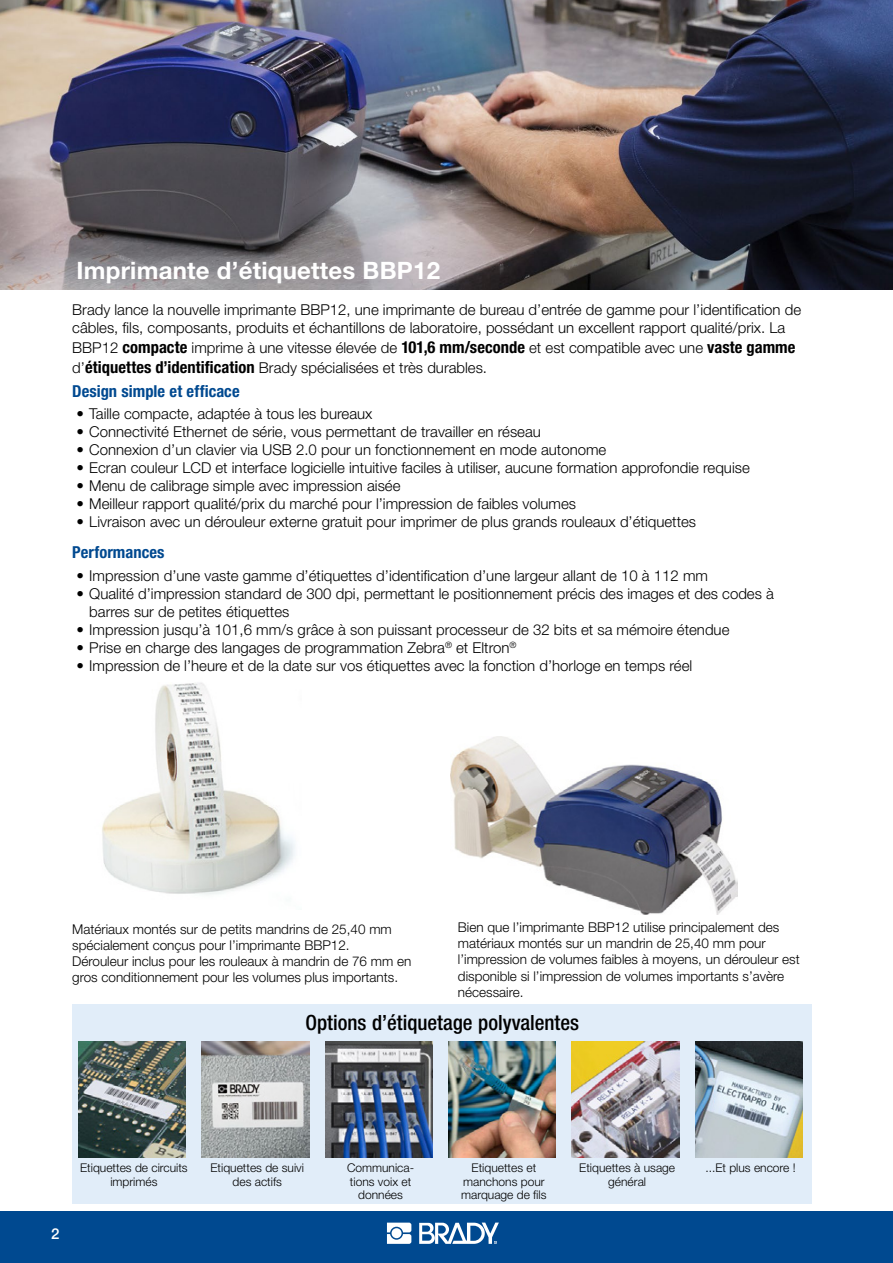
<style>
.page{position:relative;width:893px;height:1263px;background:#fff}
.page>*{position:absolute;margin:0;border:0;box-sizing:border-box;transform-origin:0 0}
.t1{font:700 24px "Helvetica Neue LT Pro";letter-spacing:.01em;color:#fff}
.t2{font:500 condensed 21px "Helvetica Neue LT Pro";color:#000}
.t3{font:700 condensed 16.5px "Helvetica Neue LT Pro";letter-spacing:.005em;color:#004990}
.t4{font:300 15px/18px "Helvetica Neue LT Pro";color:#000}
.t5{font:500 15px "Helvetica Neue LT Pro";color:#fff}
.t6{font:300 13.5px/16.2px "Helvetica Neue LT Pro";color:#000}
.t7{font:300 12px/13.5px "Helvetica Neue LT Pro";color:#000;text-align:center}
.s1{font-weight:700;font-stretch:condensed;font-size:16.5px}
</style>
<div class="page">
<div style="left:0;top:1212px;width:893px;height:51px;background:#004990"></div>
<svg style="left:387px;top:1222px;width:24px;height:22px"></svg>
<svg style="left:419px;top:1222px;width:80px;height:22px"></svg>
<img style="left:102px;top:682px;width:193px;height:213px">
<img style="left:0;top:0;width:893px;height:289px">
<div style="left:72px;top:1004px;width:740px;height:200px;background:#e1edf9"></div>
<img style="left:79px;top:1042px;width:107px;height:115px">
<img style="left:202px;top:1042px;width:107px;height:115px">
<img style="left:325px;top:1042px;width:108px;height:115px">
<img style="left:449px;top:1042px;width:107px;height:115px">
<img style="left:572px;top:1042px;width:107px;height:115px">
<img style="left:695px;top:1042px;width:107px;height:115px">
<img style="left:450px;top:736px;width:287px;height:178px">
<h1 class="t1" style="left:77px;top:255px;width:365px">Imprimante d’étiquettes BBP12</h1>
<p class="t4" style="left:72px;top:301px;width:730px">Brady lance la nouvelle imprimante BBP12, une imprimante de bureau d’entrée de gamme pour l’identification de câbles, fils, composants, produits et échantillons de laboratoire, possédant un excellent rapport qualité/prix. La</p>
<p class="t4" style="left:72px;top:338px;width:725px;line-height:19.8px">BBP12 <span class="s1">compacte</span> imprime à une vitesse élevée de <span class="s1">101,6 mm/seconde</span> et est compatible avec une <span class="s1">vaste gamme </span>d’<span class="s1">étiquettes d’identification</span> Brady spécialisées et très durables.</p>
<p class="t3" style="left:72px;top:381px;width:169px">Design simple et efficace</p>
<p class="t4" style="left:77px;top:405px;width:297px">• Taille compacte, adaptée à tous les bureaux</p>
<p class="t4" style="left:77px;top:423px;width:466px">• Connectivité Ethernet de série, vous permettant de travailler en réseau</p>
<p class="t4" style="left:77px;top:441px;width:531px">• Connexion d’un clavier via USB 2.0 pour un fonctionnement en mode autonome</p>
<p class="t4" style="left:77px;top:459px;width:675px">• Ecran couleur LCD et interface logicielle intuitive faciles à utiliser, aucune formation approfondie requise</p>
<p class="t4" style="left:77px;top:477px;width:325px">• Menu de calibrage simple avec impression aisée</p>
<p class="t4" style="left:77px;top:495px;width:501px">• Meilleur rapport qualité/prix du marché pour l’impression de faibles volumes</p>
<p class="t4" style="left:77px;top:513px;width:621px">• Livraison avec un dérouleur externe gratuit pour imprimer de plus grands rouleaux d’étiquettes</p>
<p class="t3" style="left:72px;top:542px;width:94px">Performances</p>
<p class="t4" style="left:77px;top:566px;width:633px">• Impression d’une vaste gamme d’étiquettes d’identification d’une largeur allant de 10 à 112 mm</p>
<p class="t4" style="left:89px;top:584px;width:686px;text-indent:-13px">• Qualité d’impression standard de 300 dpi, permettant le positionnement précis des images et des codes à barres sur de petites étiquettes</p>
<p class="t4" style="left:77px;top:620px;width:654px">• Impression jusqu’à 101,6 mm/s grâce à son puissant processeur de 32 bits et sa mémoire étendue</p>
<p class="t4" style="left:77px;top:638px;width:441px">• Prise en charge des langages de programmation Zebra<sup>®</sup> et Eltron<sup>®</sup></p>
<p class="t4" style="left:77px;top:656px;width:617px">• Impression de l’heure et de la date sur vos étiquettes avec la fonction d’horloge en temps réel</p>
<p class="t6" style="left:72px;top:920px;width:341px">Matériaux montés sur de petits mandrins de 25,40 mm spécialement conçus pour l’imprimante BBP12.<br>Dérouleur inclus pour les rouleaux à mandrin de 76 mm en gros conditionnement pour les volumes plus importants.</p>
<p class="t6" style="left:458px;top:919px;width:343px">Bien que l’imprimante BBP12 utilise principalement des matériaux montés sur un mandrin de 25,40 mm pour l’impression de volumes faibles à moyens, un dérouleur est disponible si l’impression de volumes importants s’avère nécessaire.</p>
<h2 class="t2" style="left:305px;top:1010px;width:275px">Options d’étiquetage polyvalentes</h2>
<p class="t5" style="left:51px;top:1224px;width:10px">2</p>
<p class="t7" style="left:80px;top:1161px;width:109px">Etiquettes de circuits imprimés</p>
<p class="t7" style="left:210px;top:1161px;width:95px">Etiquettes de suivi des actifs</p>
<p class="t7" style="left:347px;top:1161px;width:69px">Communica&shy;tions voix et données</p>
<p class="t7" style="left:461px;top:1161px;width:87px">Etiquettes et manchons pour marquage de fils</p>
<p class="t7" style="left:579px;top:1161px;width:97px">Etiquettes à usage général</p>
<p class="t7" style="left:705px;top:1161px;width:92px">...Et plus encore !</p>
</div>
